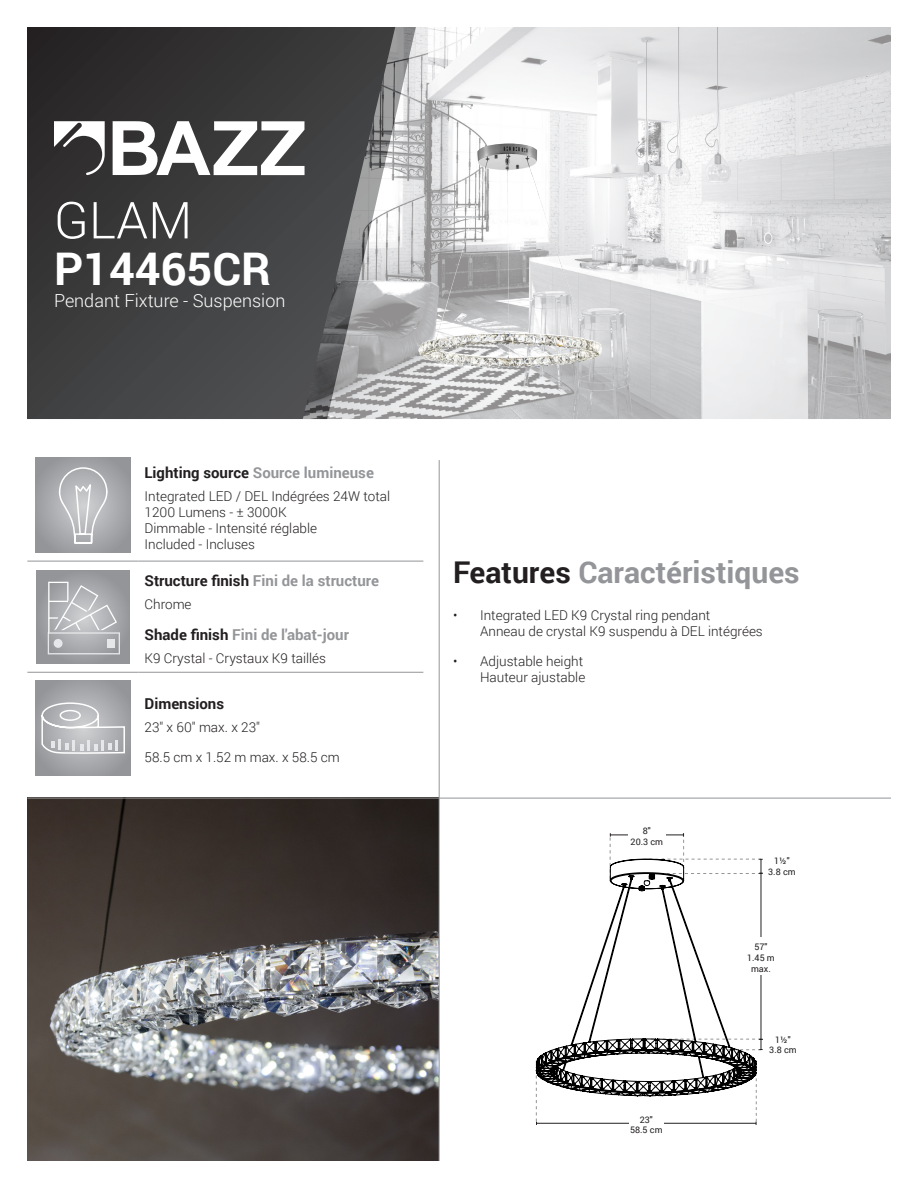
<style>
.page{position:relative;width:918px;height:1188px;background:#fff}
.page>*{position:absolute;margin:0;border:0;box-sizing:border-box;transform-origin:0 0}
.serie{font:300 51px "Roboto";color:#fff}
.code_produit{font:700 45px "Roboto";color:#fff}
.moyen_titre{font:700 30px "Roboto";color:#939598}
.catégorie{font:300 18px "Roboto";color:#fff}
.mini_titre{font:700 15px "Roboto";color:#939598}
.mini_titre-2{font:700 15px "Roboto";color:#231f20}
.texte{font:300 13.5px/16.2px "Roboto";color:#231f20}
.mesure{font:9px/10.8px "Roboto";color:#231f20;text-align:center}
.s1{color:#231f20}
</style>
<div class="page">
<svg style="left:27px;top:27px;width:276px;height:392px;background:#3b3b3c"></svg>
<svg style="left:54px;top:121px;width:51px;height:54px"></svg>
<svg style="left:113px;top:121px;width:190px;height:54px"></svg>
<img style="left:303px;top:27px;width:588px;height:392px">
<img style="left:418px;top:143px;width:184px;height:225px">
<img style="left:27px;top:799px;width:412px;height:362px">
<hr style="left:439px;top:460px;width:1px;height:701px;background:#939598">
<hr style="left:27px;top:798px;width:864px;height:1px;background:#939598">
<hr style="left:27px;top:561px;width:112px;height:1px;background:#939598">
<hr style="left:139px;top:561px;width:284px;height:1px;background:#939598">
<hr style="left:27px;top:672px;width:112px;height:1px;background:#939598">
<hr style="left:139px;top:672px;width:284px;height:1px;background:#939598">
<svg style="left:36px;top:458px;width:94px;height:95px;background:#9e9fa3"></svg>
<svg style="left:58px;top:467px;width:50px;height:77px;background:#bebfc2"></svg>
<div style="left:36px;top:570px;width:94px;height:93px;background:#95979a"></div>
<svg style="left:48px;top:582px;width:72px;height:72px"></svg>
<svg style="left:36px;top:681px;width:94px;height:94px;background:#9d9fa2"></svg>
<svg style="left:41px;top:702px;width:85px;height:53px;background:#bfc0c3"></svg>
<hr style="left:537px;top:1123px;width:219px;height:1px;background:#231f20">
<svg style="left:756px;top:1096px;width:1px;height:29px"></svg>
<svg style="left:536px;top:1096px;width:1px;height:29px"></svg>
<hr style="left:761px;top:873px;width:1px;height:166px;background:#231f20">
<svg style="left:758px;top:1039px;width:5px;height:11px"></svg>
<div style="left:747px;top:937px;width:28px;height:38px;background:#fff"></div>
<div style="left:629px;top:1108px;width:35px;height:31px;background:#fff"></div>
<svg style="left:536px;top:859px;width:221px;height:237px"></svg>
<hr style="left:610px;top:835px;width:73px;height:1px;background:#231f20">
<svg style="left:610px;top:833px;width:1px;height:46px"></svg>
<svg style="left:648px;top:833px;width:115px;height:42px"></svg>
<div style="left:628px;top:824px;width:38px;height:22px;background:#fff"></div>
<p class="serie" style="left:54px;top:185px;width:140px">GLAM</p>
<p class="code_produit" style="left:54px;top:237px;width:218px">P14465CR</p>
<p class="catégorie" style="left:54px;top:288px;width:233px">Pendant Fixture - Suspension</p>
<p class="mini_titre" style="left:145px;top:462px;width:231px"><span class="s1">Lighting source</span> Source lumineuse</p>
<p class="texte" style="left:145px;top:487px;width:247px">Integrated LED / DEL Indégrées 24W total<br>1200 Lumens - ± 3000K<br>Dimmable - Intensité réglable<br>Included - Incluses</p>
<p class="mini_titre" style="left:145px;top:570px;width:236px"><span class="s1">Structure finish</span> Fini de la structure</p>
<p class="texte" style="left:145px;top:595px;width:49px">Chrome</p>
<p class="mini_titre" style="left:145px;top:624px;width:206px"><span class="s1">Shade finish</span> Fini de l'abat-jour</p>
<p class="texte" style="left:145px;top:650px;width:183px">K9 Crystal - Crystaux K9 taillés</p>
<p class="mini_titre-2" style="left:145px;top:693px;width:81px">Dimensions</p>
<p class="texte" style="left:145px;top:719px;width:117px">23" x 60" max. x 23"</p>
<p class="texte" style="left:145px;top:749px;width:197px">58.5 cm x 1.52 m max. x 58.5 cm</p>
<p class="moyen_titre" style="left:453px;top:551px;width:348px"><span class="s1">Features</span> Caractéristiques</p>
<p class="texte" style="left:480px;top:606px;width:284px;text-indent:-27px">• Integrated LED K9 Crystal ring pendant<br>Anneau de crystal K9 suspendu à DEL intégrées</p>
<p class="texte" style="left:453px;top:652px;width:134px;text-align:right">• Adjustable height<br>Hauteur ajustable</p>
<p class="mesure" style="left:643px;top:825px;width:10px">8"</p>
<p class="mesure" style="left:631px;top:836px;width:34px">20.3 cm</p>
<p class="mesure" style="left:640px;top:1114px;width:15px">23"</p>
<p class="mesure" style="left:630px;top:1124px;width:34px">58.5 cm</p>
<p class="mesure" style="left:774px;top:855px;width:17px">1½"</p>
<p class="mesure" style="left:768px;top:866px;width:29px">3.8 cm</p>
<p class="mesure" style="left:754px;top:941px;width:15px">57"</p>
<p class="mesure" style="left:747px;top:952px;width:29px">1.45 m max.</p>
<p class="mesure" style="left:775px;top:1034px;width:17px">1½"</p>
<p class="mesure" style="left:769px;top:1045px;width:29px">3.8 cm</p>
</div>
